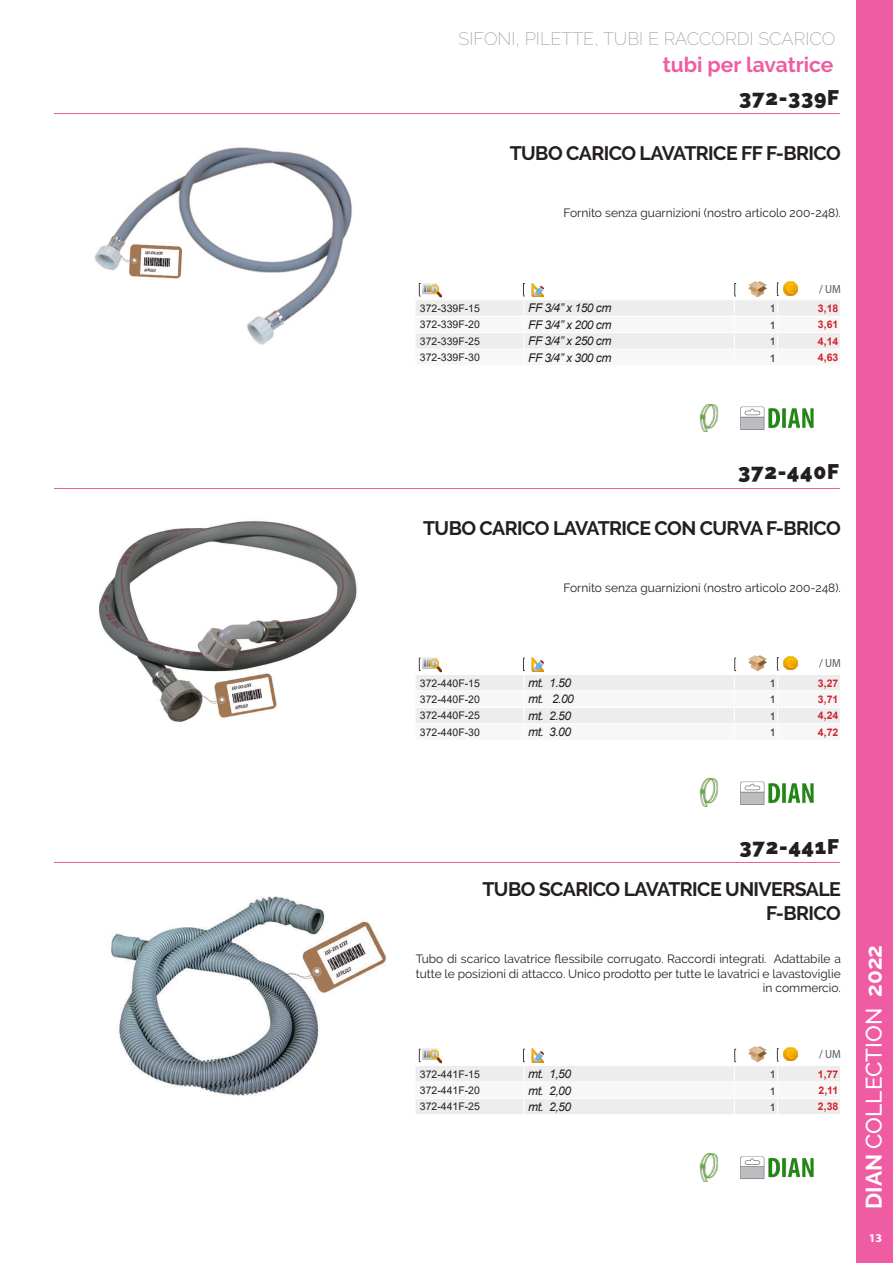
<style>
.page{position:relative;width:893px;height:1263px;background:#fff}
.page>*{position:absolute;margin:0;border:0;box-sizing:border-box;transform-origin:0 0}
.t1{font:500 22.5px "Raleway";color:#fff}
.t2{font:900 21px "Raleway";letter-spacing:.04em;color:#231f20}
.t3{font:700 21px "Raleway";color:#ef5ca3}
.t4{font:700 19.5px/23.4px "Raleway";letter-spacing:-.03em;color:#231f20;text-align:right}
.Header_Reparto{font:200 18px "Raleway";color:#9d9fa2}
.t5{font:12px/14.4px "Raleway";color:#231f20;text-align:right}
.t6{font:italic 12px "Arial";letter-spacing:-.04em;color:#231f20}
.t7{font:700 12px "Myriad Pro";color:#fff}
.t8{font:11.85px "Myriad Pro";color:#545557;scale:.92 1}
.t9{font:10.5px "Arial";color:#231f20}
.t10{font:700 10.5px "Arial";color:#d1232a}
.s1{font-weight:700}
</style>
<div class="page">
<div style="left:856px;top:0;width:37px;height:1263px;background:#ef5ca3"></div>
<hr style="left:54px;top:113px;width:786px;height:1px;background:#ef5ca3">
<img style="left:752px;top:281px;width:11px;height:2px">
<img style="left:785px;top:281px;width:11px;height:2px">
<svg style="left:416px;top:283px;width:424px;height:66px"></svg>
<img style="left:699px;top:404px;width:20px;height:28px">
<img style="left:740px;top:406px;width:74px;height:24px">
<img style="left:94px;top:147px;width:258px;height:198px">
<hr style="left:54px;top:488px;width:786px;height:1px;background:#ef5ca3">
<img style="left:752px;top:655px;width:11px;height:2px">
<svg style="left:416px;top:657px;width:424px;height:66px"></svg>
<img style="left:699px;top:778px;width:20px;height:29px">
<img style="left:740px;top:781px;width:74px;height:24px">
<img style="left:98px;top:521px;width:259px;height:201px">
<hr style="left:54px;top:862px;width:786px;height:1px;background:#ef5ca3">
<img style="left:752px;top:1046px;width:11px;height:2px">
<svg style="left:416px;top:1048px;width:424px;height:66px"></svg>
<img style="left:699px;top:1153px;width:20px;height:29px">
<img style="left:740px;top:1156px;width:74px;height:23px">
<img style="left:111px;top:896px;width:276px;height:200px">
<p class="Header_Reparto" style="left:459px;top:28px;width:378px">SIFONI, PILETTE, TUBI E RACCORDI SCARICO</p>
<p class="t3" style="left:663px;top:53px;width:172px">tubi per lavatrice</p>
<p class="t2" style="left:739px;top:85px;width:101px">372-339F</p>
<p class="t4" style="left:510px;top:142px;width:333px">TUBO CARICO LAVATRICE FF F-BRICO</p>
<p class="t5" style="left:563px;top:206px;width:279px">Fornito senza guarnizioni (nostro articolo 200-248).</p>
<p class="t8" style="left:819px;top:281px;width:25px">/ UM</p>
<p class="t9" style="left:420px;top:301px;width:62px">372-339F-15</p>
<p class="t6" style="left:528px;top:300px;width:85px">FF 3/4” x 150 cm</p>
<p class="t9" style="left:770px;top:301px;width:7px">1</p>
<p class="t10" style="left:818px;top:301px;width:22px">3,18</p>
<p class="t9" style="left:420px;top:317px;width:62px">372-339F-20</p>
<p class="t6" style="left:528px;top:317px;width:85px">FF 3/4” x 200 cm</p>
<p class="t9" style="left:770px;top:318px;width:7px">1</p>
<p class="t10" style="left:818px;top:317px;width:22px">3,61</p>
<p class="t9" style="left:420px;top:334px;width:62px">372-339F-25</p>
<p class="t6" style="left:528px;top:333px;width:85px">FF 3/4” x 250 cm</p>
<p class="t9" style="left:770px;top:334px;width:7px">1</p>
<p class="t10" style="left:818px;top:334px;width:22px">4,14</p>
<p class="t9" style="left:420px;top:350px;width:62px">372-339F-30</p>
<p class="t6" style="left:528px;top:350px;width:85px">FF 3/4” x 300 cm</p>
<p class="t9" style="left:770px;top:351px;width:7px">1</p>
<p class="t10" style="left:818px;top:350px;width:22px">4,63</p>
<p class="t2" style="left:738px;top:460px;width:103px">372-440F</p>
<p class="t4" style="left:423px;top:516px;width:419px">TUBO CARICO LAVATRICE CON CURVA F-BRICO</p>
<p class="t5" style="left:563px;top:580px;width:279px">Fornito senza guarnizioni (nostro articolo 200-248).</p>
<p class="t8" style="left:819px;top:656px;width:25px">/ UM</p>
<p class="t9" style="left:420px;top:675px;width:62px">372-440F-15</p>
<p class="t6" style="left:528px;top:675px;width:44px">mt. 1.50</p>
<p class="t9" style="left:770px;top:676px;width:7px">1</p>
<p class="t10" style="left:818px;top:675px;width:22px">3,27</p>
<p class="t9" style="left:420px;top:692px;width:62px">372-440F-20</p>
<p class="t6" style="left:528px;top:691px;width:47px">mt. 2.00</p>
<p class="t9" style="left:770px;top:692px;width:7px">1</p>
<p class="t10" style="left:818px;top:692px;width:22px">3,71</p>
<p class="t9" style="left:420px;top:708px;width:62px">372-440F-25</p>
<p class="t6" style="left:528px;top:708px;width:44px">mt. 2.50</p>
<p class="t9" style="left:770px;top:709px;width:7px">1</p>
<p class="t10" style="left:818px;top:708px;width:22px">4,24</p>
<p class="t9" style="left:420px;top:725px;width:62px">372-440F-30</p>
<p class="t6" style="left:528px;top:724px;width:44px">mt. 3.00</p>
<p class="t9" style="left:770px;top:725px;width:7px">1</p>
<p class="t10" style="left:818px;top:725px;width:22px">4,72</p>
<p class="t2" style="left:739px;top:834px;width:101px">372-441F</p>
<p class="t4" style="left:482px;top:878px;width:360px">TUBO SCARICO LAVATRICE UNIVERSALE<br>F-BRICO</p>
<p class="t5" style="left:416px;top:952px;width:427px">Tubo di scarico lavatrice flessibile corrugato. Raccordi integrati. Adattabile a tutte le posizioni di attacco. Unico prodotto per tutte le lavatrici e lavastoviglie in commercio.</p>
<p class="t8" style="left:819px;top:1047px;width:25px">/ UM</p>
<p class="t9" style="left:420px;top:1067px;width:62px">372-441F-15</p>
<p class="t6" style="left:528px;top:1066px;width:44px">mt. 1,50</p>
<p class="t9" style="left:770px;top:1067px;width:7px">1</p>
<p class="t10" style="left:818px;top:1066px;width:22px">1,77</p>
<p class="t9" style="left:420px;top:1083px;width:62px">372-441F-20</p>
<p class="t6" style="left:528px;top:1082px;width:44px">mt. 2,00</p>
<p class="t9" style="left:770px;top:1084px;width:7px">1</p>
<p class="t10" style="left:818px;top:1083px;width:21px">2,11</p>
<p class="t9" style="left:420px;top:1099px;width:62px">372-441F-25</p>
<p class="t6" style="left:528px;top:1099px;width:44px">mt. 2,50</p>
<p class="t9" style="left:770px;top:1100px;width:7px">1</p>
<p class="t10" style="left:818px;top:1099px;width:22px">2,38</p>
<p class="t1" style="left:861px;top:1209px;width:265px;rotate:-90deg"><span class="s1">DIAN</span> COLLECTION <span class="s1">2022</span></p>
<p class="t7" style="left:869px;top:1230px;width:15px">13</p>
</div>
